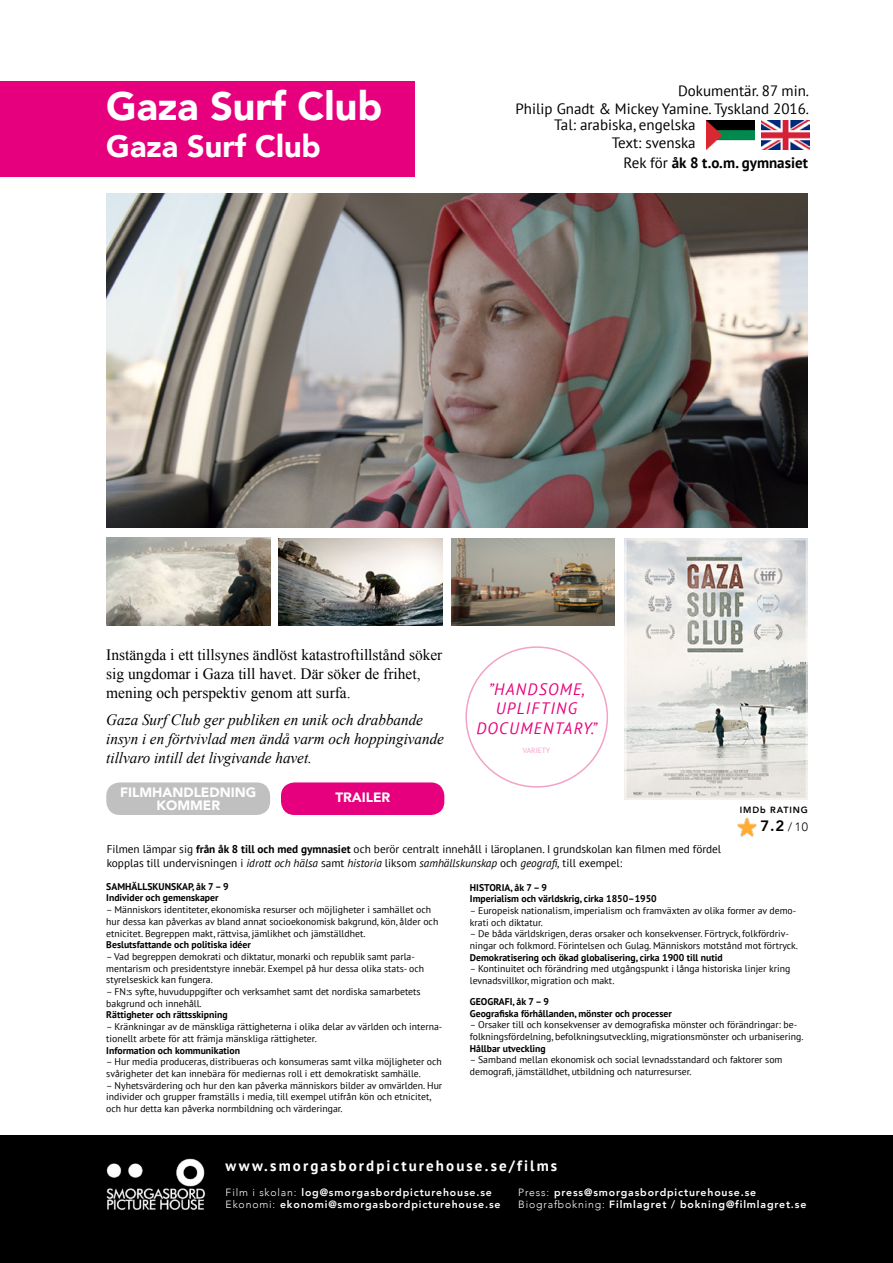
<style>
.page{position:relative;width:893px;height:1263px;background:#fff}
.page>*{position:absolute;margin:0;border:0;box-sizing:border-box;transform-origin:0 0}
.t1{font:900 39.75px "Avenir";color:#fff}
.t2{font:900 30.9px "Avenir";color:#fff}
.t3{font:italic 16.5px "PT Sans";letter-spacing:.08em;color:#e6007d}
.t4{font:15.75px/18.9px "Times New Roman";color:#000}
.t5{font:italic 15.75px/18.9px "Times New Roman";color:#000;scale:.96 1}
.t6{font:15px "PT Sans";color:#000}
.t7{font:700 15px "PT Sans";letter-spacing:.14em;color:#fff}
.t8{font:700 15px "PT Sans";color:#000}
.t9{font:800 15px "Avenir";color:#000}
.t10{font:900 13.5px "Avenir";color:#fff}
.t11{font:11.25px/13.5px "PT Sans";color:#000}
.t12{font:800 10.5px "Avenir";letter-spacing:.08em;color:#fff}
.t13{font:9.75px/11.7px "PT Sans";color:#000}
.t14{font:700 9.75px "PT Sans";color:#000}
.t15{font:800 9px "Avenir";letter-spacing:.1em;color:#000}
.t16{font:7.5px "PT Sans";color:#f3a1c6}
.s1{font-weight:400}
.s2{font-weight:300;font-size:12px}
.s3{font-weight:700}
.s4{font-style:italic}
.s5{font-weight:300}
</style>
<div class="page">
<div style="left:0;top:81px;width:414px;height:96px;background:#e6007d"></div>
<img style="left:106px;top:194px;width:702px;height:333px">
<img style="left:106px;top:538px;width:164px;height:87px">
<img style="left:279px;top:538px;width:164px;height:88px">
<img style="left:451px;top:538px;width:164px;height:88px">
<img style="left:625px;top:538px;width:183px;height:261px">
<div style="left:281px;top:782px;width:163px;height:33px;background:#e6007d;border-radius:14px"></div>
<img style="left:737px;top:818px;width:20px;height:19px">
<div style="left:0;top:1135px;width:893px;height:128px;background:#000"></div>
<img style="left:106px;top:1158px;width:100px;height:52px">
<div style="left:106px;top:782px;width:164px;height:33px;background:#c1c0c0;border-radius:14px"></div>
<img style="left:761px;top:121px;width:49px;height:29px">
<img style="left:707px;top:121px;width:48px;height:29px">
<p class="t1" style="left:106px;top:73px;width:277px">Gaza Surf Club</p>
<p class="t2" style="left:106px;top:120px;width:216px">Gaza Surf Club</p>
<p class="t6" style="left:678px;top:81px;width:133px">Dokumentär. 87 min.</p>
<p class="t6" style="left:516px;top:99px;width:295px">Philip Gnadt &amp; Mickey Yamine. Tyskland 2016.</p>
<p class="t8" style="left:623px;top:153px;width:186px"><span class="s1">Rek för</span> åk 8 t.o.m. gymnasiet</p>
<p class="t6" style="left:554px;top:115px;width:143px">Tal: arabiska, engelska</p>
<p class="t6" style="left:612px;top:133px;width:85px">Text: svenska</p>
<p class="t4" style="left:106px;top:645px;width:338px">Instängda i ett tillsynes ändlöst katastroftillstånd söker sig ungdomar i Gaza till havet. Där söker de frihet, mening och perspektiv genom att surfa.</p>
<p class="t5" style="left:106px;top:710px;width:353px">Gaza Surf Club ger publiken en unik och drabbande insyn i en förtvivlad men ändå varm och hoppingivande tillvaro intill det livgivande havet.</p>
<p class="t10" style="left:120px;top:780px;width:137px">FILMHANDLEDNING</p>
<p class="t10" style="left:156px;top:794px;width:65px">KOMMER</p>
<p class="t10" style="left:335px;top:786px;width:56px">TRAILER</p>
<p class="t3" style="left:488px;top:678px;width:98px">”HANDSOME,</p>
<p class="t3" style="left:496px;top:698px;width:83px">UPLIFTING</p>
<p class="t3" style="left:476px;top:717px;width:122px">DOCUMENTARY.”</p>
<p class="t16" style="left:523px;top:746px;width:29px">VARIETY</p>
<p class="t15" style="left:740px;top:802px;width:70px">IMDb RATING</p>
<p class="t9" style="left:760px;top:814px;width:49px">7.2 <span class="s2">/ 10</span></p>
<p class="t11" style="left:107px;top:842px;width:616px">Filmen lämpar sig <span class="s3">från åk 8 till och med gymnasiet</span> och berör centralt innehåll i läroplanen. I grundskolan kan filmen med fördel kopplas till undervisningen i <span class="s4">idrott och hälsa</span> samt <span class="s4">historia</span> liksom <span class="s4">samhällskunskap</span> och <span class="s4">geografi,</span> till exempel:</p>
<p class="t14" style="left:106px;top:880px;width:124px">SAMHÄLLSKUNSKAP, åk 7 – 9</p>
<p class="t14" style="left:106px;top:891px;width:114px">Individer och gemenskaper</p>
<p class="t13" style="left:106px;top:903px;width:334px">– Människors identiteter, ekonomiska resurser och möjligheter i samhället och hur dessa kan påverkas av bland annat socioekonomisk bakgrund, kön, ålder och etnicitet. Begreppen makt, rättvisa, jämlikhet och jämställdhet.</p>
<p class="t14" style="left:106px;top:938px;width:146px">Beslutsfattande och politiska idéer</p>
<p class="t13" style="left:106px;top:950px;width:319px">– Vad begreppen demokrati och diktatur, monarki och republik samt parla&shy;mentarism och presidentstyre innebär. Exempel på hur dessa olika stats- och styrelseskick kan fungera.</p>
<p class="t13" style="left:106px;top:985px;width:316px">– FN:s syfte, huvuduppgifter och verksamhet samt det nordiska samarbetets bakgrund och innehåll.</p>
<p class="t14" style="left:106px;top:1008px;width:123px">Rättigheter och rättsskipning</p>
<p class="t13" style="left:106px;top:1020px;width:338px">– Kränkningar av de mänskliga rättigheterna i olika delar av världen och interna&shy;tionellt arbete för att främja mänskliga rättigheter.</p>
<p class="t14" style="left:106px;top:1043px;width:135px">Information och kommunikation</p>
<p class="t13" style="left:106px;top:1056px;width:337px">– Hur media produceras, distribueras och konsumeras samt vilka möjligheter och svårigheter det kan innebära för mediernas roll i ett demokratiskt samhälle.</p>
<p class="t13" style="left:106px;top:1079px;width:337px">– Nyhetsvärdering och hur den kan påverka människors bilder av omvärlden. Hur individer och grupper framställs i media, till exempel utifrån kön och etnicitet, och hur detta kan påverka normbildning och värderingar.</p>
<p class="t14" style="left:470px;top:881px;width:79px">HISTORIA, åk 7 – 9</p>
<p class="t14" style="left:470px;top:892px;width:188px">Imperialism och världskrig, cirka 1850–1950</p>
<p class="t13" style="left:470px;top:904px;width:327px">– Europeisk nationalism, imperialism och framväxten av olika former av demo&shy;krati och diktatur.</p>
<p class="t13" style="left:470px;top:928px;width:330px">– De båda världskrigen, deras orsaker och konsekvenser. Förtryck, folkfördriv&shy;ningar och folkmord. Förintelsen och Gulag. Människors motstånd mot förtryck.</p>
<p class="t14" style="left:470px;top:951px;width:254px">Demokratisering och ökad globalisering, cirka 1900 till nutid</p>
<p class="t13" style="left:470px;top:963px;width:322px">– Kontinuitet och förändring med utgångspunkt i långa historiska linjer kring levnadsvillkor, migration och makt.</p>
<p class="t14" style="left:470px;top:995px;width:81px">GEOGRAFI, åk 7 – 9</p>
<p class="t14" style="left:470px;top:1007px;width:203px">Geografiska förhållanden, mönster och processer</p>
<p class="t13" style="left:470px;top:1019px;width:335px">– Orsaker till och konsekvenser av demografiska mönster och förändringar: be&shy;folkningsfördelning, befolkningsutveckling, migrationsmönster och urbanisering.</p>
<p class="t14" style="left:470px;top:1042px;width:77px">Hållbar utveckling</p>
<p class="t13" style="left:470px;top:1054px;width:314px">– Samband mellan ekonomisk och social levnadsstandard och faktorer som demografi, jämställdhet, utbildning och naturresurser.</p>
<p class="t7" style="left:226px;top:1156px;width:333px">www.smorgasbordpicturehouse.se/films</p>
<p class="t12" style="left:226px;top:1184px;width:268px"><span class="s5">Film i skolan:</span> log@smorgasbordpicturehouse.se</p>
<p class="t12" style="left:226px;top:1197px;width:276px"><span class="s5">Ekonomi:</span> ekonomi@smorgasbordpicturehouse.se</p>
<p class="t12" style="left:518px;top:1184px;width:240px"><span class="s5">Press:</span> press@smorgasbordpicturehouse.se</p>
<p class="t12" style="left:518px;top:1197px;width:290px"><span class="s5">Biografbokning:</span> Filmlagret / bokning@filmlagret.se</p>
</div>
